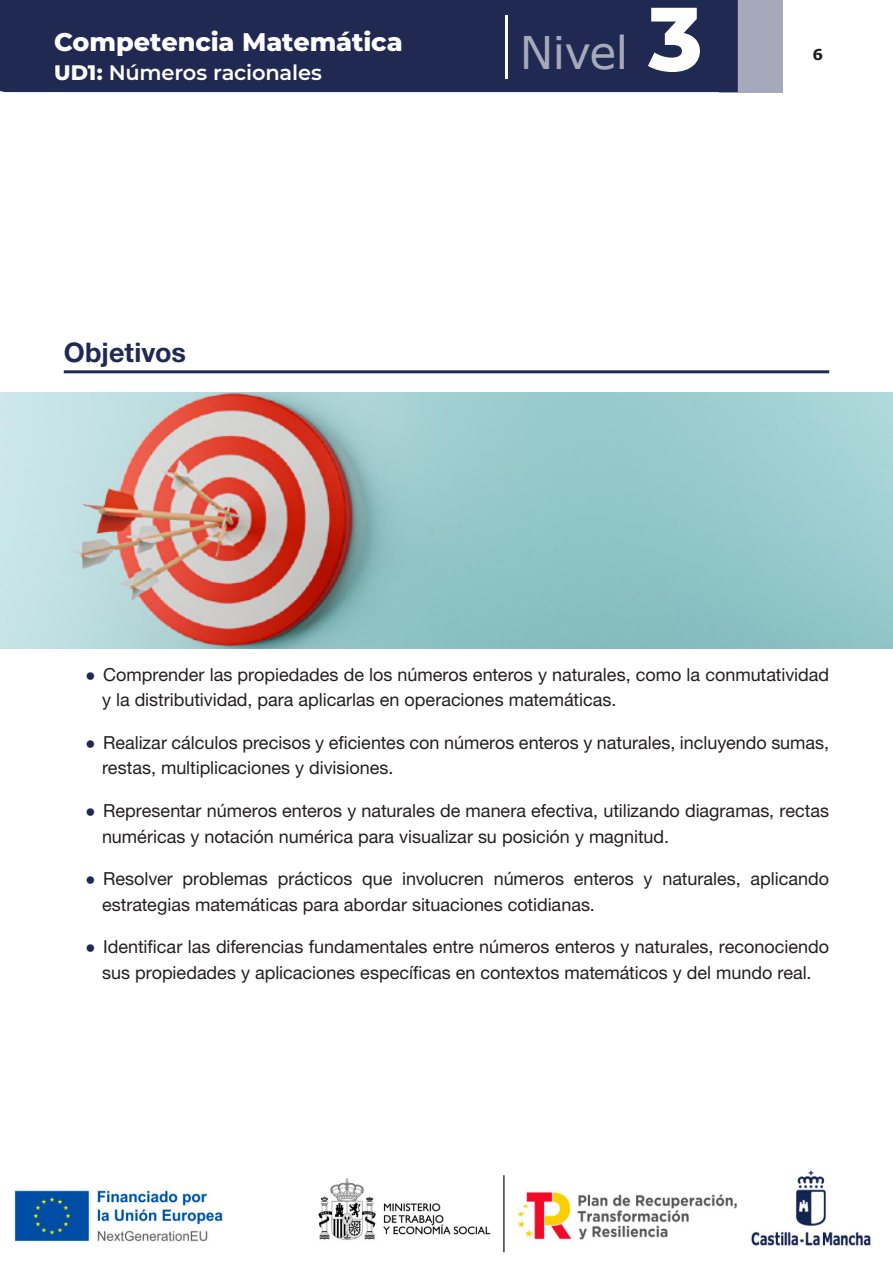
<style>
.page{position:relative;width:893px;height:1263px;background:#fff}
.page>*{position:absolute;margin:0;border:0;box-sizing:border-box;transform-origin:0 0}
.t1{font:45px "Verdana";letter-spacing:-.015em;color:#a5a9ba}
._1__TITULO{font:27px "Helvetica Neue LT 75 Bd";color:#1f2952}
.t2{font:800 25.5px "Montserrat";letter-spacing:-.005em;color:#fff}
.t3{font:600 21px "Montserrat";letter-spacing:-.01em;color:#fff}
.PUNTO_PARRAFO{font:18px/25.5px "Helvetica Neue LT 55 Rm";color:#231f20}
.t4{font:700 15px "Verdana";color:#231f20}
.s1{font-weight:800}
.s2{font-family:"Montserrat";font-weight:800;font-size:90px;color:#fff}
.s3{font-family:"Verdana";font-weight:700;font-size:15px;color:#1f2952}
</style>
<div class="page">
<img style="left:14px;top:1170px;width:857px;height:83px">
<div style="left:719px;top:0;width:63px;height:92px;background:#a5a9ba"></div>
<div style="left:0;top:0;width:738px;height:92px;background:#1f2952"></div>
<hr style="left:505px;top:16px;width:2px;height:63px;background:#fff">
<hr style="left:64px;top:370px;width:765px;height:3px;background:#1f2952">
<img style="left:0;top:393px;width:893px;height:255px">
<h3 class="t2" style="left:54px;top:23px;width:350px">Competencia Matemática</h3>
<p class="t3" style="left:54px;top:58px;width:269px"><span class="s1">UD1:</span> Números racionales</p>
<p class="_1__TITULO" style="left:64px;top:335px;width:124px">Objetivos</p>
<h1 class="t1" style="left:520px;top:22px;width:184px">Nivel <span class="s2">3</span></h1>
<p class="t4" style="left:812px;top:44px;width:12px">6</p>
<p class="PUNTO_PARRAFO" style="left:102px;top:661px;width:729px;text-indent:-17px"><span class="s3">•</span> Comprender las propiedades de los números enteros y naturales, como la conmutatividad y la distributividad, para aplicarlas en operaciones matemáticas.</p>
<p class="PUNTO_PARRAFO" style="left:102px;top:729px;width:729px;text-indent:-17px"><span class="s3">•</span> Realizar cálculos precisos y eficientes con números enteros y naturales, incluyendo sumas, restas, multiplicaciones y divisiones.</p>
<p class="PUNTO_PARRAFO" style="left:102px;top:797px;width:729px;text-indent:-17px"><span class="s3">•</span> Representar números enteros y naturales de manera efectiva, utilizando diagramas, rectas numéricas y notación numérica para visualizar su posición y magnitud.</p>
<p class="PUNTO_PARRAFO" style="left:102px;top:865px;width:729px;text-indent:-17px"><span class="s3">•</span> Resolver problemas prácticos que involucren números enteros y naturales, aplicando estrategias matemáticas para abordar situaciones cotidianas.</p>
<p class="PUNTO_PARRAFO" style="left:85px;top:933px;width:746px;text-align:center"><span class="s3">•</span> Identificar las diferencias fundamentales entre números enteros y naturales, reconociendo sus propiedades y aplicaciones específicas en contextos matemáticos y del mundo real.</p>
</div>
